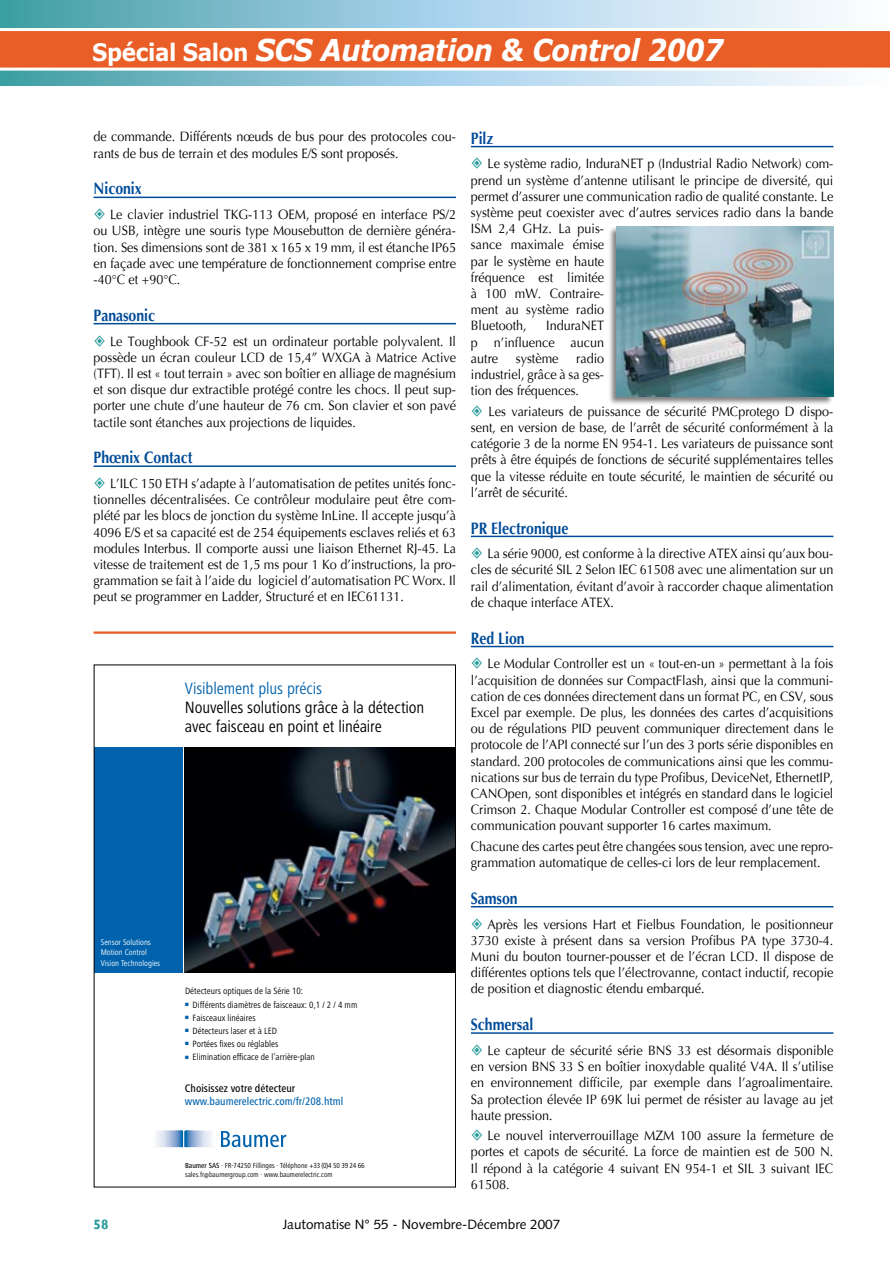
<style>
.page{position:relative;width:893px;height:1263px;background:#fff}
.page>*{position:absolute;margin:0;border:0;box-sizing:border-box;transform-origin:0 0}
.t1{font:italic 700 30px "Verdana";letter-spacing:-.02em;color:#fff;scale:.9 1}
.t2{font:condensed 16.95px/18.9px "Frutiger Next LT";letter-spacing:-.005em;color:#000}
.t3{font:condensed 16.95px "Frutiger Next LT";letter-spacing:-.01em;color:#0062ac}
.t4{font:700 16.5px "Optima";color:#004c99;scale:.85 1}
.t5{font:13.5px/16.2px "Optima";color:#000;text-align:justify;scale:.93 1}
.t6{font:13.5px/16.2px "Optima";color:#000;text-align:justify;scale:.94 1}
.t7{font:13.5px "Syntax";color:#000}
.t8{font:700 13.5px "Gill Sans";color:#279b99}
.t9{font:500 condensed 11.4px "Frutiger Next LT";color:#0062ac}
.t10{font:500 condensed 11.4px "Frutiger Next LT";color:#000}
.t11{font:condensed 9.45px "Frutiger Next LT";color:#000}
.t12{font:condensed 8.55px/10.6px "Frutiger Next LT";color:#fff}
.t13{font:condensed 7.5px/8.6px "Frutiger Next LT";color:#000}
.s1{font-style:normal;font-size:24px}
.s2{font-weight:500}
</style>
<div class="page">
<svg style="left:0;top:0;width:842px;height:85px;background:#a0cddd"></svg>
<svg style="left:0;top:28px;width:890px;height:43px;background:#eb7547"></svg>
<hr style="left:94px;top:197px;width:362px;height:1px;background:#004c99">
<hr style="left:94px;top:323px;width:362px;height:1px;background:#004c99">
<hr style="left:94px;top:465px;width:362px;height:2px;background:#004c99">
<hr style="left:471px;top:146px;width:362px;height:1px;background:#004c99">
<hr style="left:471px;top:536px;width:362px;height:1px;background:#004c99">
<hr style="left:471px;top:646px;width:362px;height:1px;background:#004c99">
<hr style="left:471px;top:906px;width:362px;height:1px;background:#004c99">
<hr style="left:471px;top:1032px;width:362px;height:2px;background:#004c99">
<div style="left:607px;top:225px;width:228px;height:181px;background:#000;opacity:.5"></div>
<img style="left:617px;top:226px;width:216px;height:170px">
<hr style="left:94px;top:631px;width:362px;height:3px;background:#e95e27">
<div style="left:94px;top:748px;width:89px;height:225px;background:#0062ac"></div>
<svg style="left:157px;top:1131px;width:54px;height:16px"></svg>
<svg style="left:221px;top:1131px;width:65px;height:16px"></svg>
<img style="left:185px;top:748px;width:269px;height:225px">
<h1 class="t1" style="left:92px;top:31px;width:703px"><span class="s1">Spécial Salon</span> SCS Automation &amp; Control 2007</h1>
<p class="t5" style="left:94px;top:129px;width:391px">de commande. Différents nœuds de bus pour des protocoles cou&shy;rants de bus de terrain et des modules E/S sont proposés.</p>
<p class="t4" style="left:94px;top:179px;width:58px">Niconix</p>
<p class="t5" style="left:94px;top:207px;width:391px;text-indent:16px">Le clavier industriel TKG-113 OEM, proposé en interface PS/2 ou USB, intègre une souris type Mousebutton de dernière généra&shy;tion. Ses dimensions sont de 381 x 165 x 19 mm, il est étanche IP65 en façade avec une température de fonctionnement comprise entre -40°C et +90°C.</p>
<p class="t4" style="left:94px;top:306px;width:74px">Panasonic</p>
<p class="t5" style="left:94px;top:333px;width:391px;text-indent:16px">Le Toughbook CF-52 est un ordinateur portable polyvalent. Il possède un écran couleur LCD de 15,4” WXGA à Matrice Active (TFT). Il est « tout terrain » avec son boîtier en alliage de magnésium et son disque dur extractible protégé contre les chocs. Il peut sup&shy;porter une chute d’une hauteur de 76 cm. Son clavier et son pavé tactile sont étanches aux projections de liquides.</p>
<p class="t4" style="left:94px;top:448px;width:118px">Phœnix Contact</p>
<p class="t5" style="left:94px;top:476px;width:391px;text-indent:16px">L’ILC 150 ETH s’adapte à l’automatisation de petites unités fonc&shy;tionnelles décentralisées. Ce contrôleur modulaire peut être com&shy;plété par les blocs de jonction du système InLine. Il accepte jusqu’à 4096 E/S et sa capacité est de 254 équipements esclaves reliés et 63 modules Interbus. Il comporte aussi une liaison Ethernet RJ-45. La vitesse de traitement est de 1,5 ms pour 1 Ko d’instructions, la pro&shy;grammation se fait à l’aide du logiciel d’automatisation PC Worx. Il peut se programmer en Ladder, Structuré et en IEC61131.</p>
<p class="t3" style="left:185px;top:679px;width:139px">Visiblement plus précis</p>
<p class="t2" style="left:185px;top:698px;width:241px">Nouvelles solutions grâce à la détection avec faisceau en point et linéaire</p>
<p class="t12" style="left:101px;top:936px;width:61px">Sensor Solutions<br>Motion Control<br>Vision Technologies</p>
<p class="t11" style="left:185px;top:986px;width:120px">Détecteurs optiques de la Série 10:</p>
<p class="t11" style="left:185px;top:999px;width:174px"><sup>■</sup> Différents diamètres de faisceaux: 0,1 / 2 / 4 mm</p>
<p class="t11" style="left:185px;top:1012px;width:72px"><sup>■</sup> Faisceaux linéaires</p>
<p class="t11" style="left:185px;top:1026px;width:93px"><sup>■</sup> Détecteurs laser et à LED</p>
<p class="t11" style="left:185px;top:1039px;width:95px"><sup>■</sup> Portées fixes ou réglables</p>
<p class="t11" style="left:185px;top:1052px;width:131px"><sup>■</sup> Elimination efficace de l’arrière-plan</p>
<p class="t10" style="left:185px;top:1082px;width:112px">Choisissez votre détecteur</p>
<p class="t9" style="left:185px;top:1095px;width:160px">www.baumerelectric.com/fr/208.html</p>
<p class="t13" style="left:185px;top:1161px;width:181px"><span class="s2">Baumer SAS</span> · FR-74250 Fillinges · Téléphone +33 (0)4 50 39 24 66 sales.fr@baumergroup.com · www.baumerelectric.com</p>
<p class="t4" style="left:471px;top:129px;width:28px">Pilz</p>
<p class="t5" style="left:471px;top:156px;width:391px;text-align:left;text-indent:16px">Le système radio, InduraNET p (Industrial Radio Network) com&shy;prend un système d’antenne utilisant le principe de diversité, qui permet d’assurer une communication radio de qualité constante. Le système peut coexister avec d’autres services radio dans la bande ISM 2,4 GHz. La puis-<br>sance maximale émise<br>par le système en haute<br>fréquence est limitée<br>à 100 mW. Contraire-<br>ment au système radio<br>Bluetooth,</p>
<p class="t5" style="left:471px;top:318px;width:145px;text-indent:75px">InduraNET p n’influence aucun autre</p>
<p class="t5" style="left:471px;top:350px;width:145px;text-indent:105px">radio industriel, grâce à sa ges&shy;tion des fréquences.</p>
<p class="t5" style="left:471px;top:403px;width:391px;text-indent:18px">Les variateurs de puissance de sécurité PMCprotego D dispo&shy;sent, en version de base, de l’arrêt de sécurité conformément à la catégorie 3 de la norme EN 954-1. Les variateurs de puissance sont prêts à être équipés de fonctions de sécurité supplémentaires telles que la vitesse réduite en toute sécurité, le maintien de sécurité ou l’arrêt de sécurité.</p>
<p class="t4" style="left:471px;top:518px;width:116px">PR Electronique</p>
<p class="t5" style="left:471px;top:546px;width:391px;text-indent:16px">La série 9000, est conforme à la directive ATEX ainsi qu’aux bou&shy;cles de sécurité SIL 2 Selon IEC 61508 avec une alimentation sur un rail d’alimentation, évitant d’avoir à raccorder chaque alimentation de chaque interface ATEX.</p>
<p class="t4" style="left:471px;top:629px;width:65px">Red Lion</p>
<p class="t5" style="left:471px;top:656px;width:391px;text-indent:17px">Le Modular Controller est un « tout-en-un » permettant à la fois l’acquisition de données sur CompactFlash, ainsi que la communi&shy;cation de ces données directement dans un format PC, en CSV, sous Excel par exemple. De plus, les données des cartes d’acquisitions ou de régulations PID peuvent communiquer directement dans le protocole de l’API connecté sur l’un des 3 ports série disponibles en standard. 200 protocoles de communications ainsi que les commu&shy;nications sur bus de terrain du type Profibus, DeviceNet, EthernetIP, CANOpen, sont disponibles et intégrés en standard dans le logiciel Crimson 2. Chaque Modular Controller est composé d’une tête de communication pouvant supporter 16 cartes maximum.</p>
<p class="t5" style="left:471px;top:838px;width:391px">Chacune des cartes peut être changées sous tension, avec une repro&shy;grammation automatique de celles-ci lors de leur remplacement.</p>
<p class="t4" style="left:471px;top:889px;width:57px">Samson</p>
<p class="t5" style="left:471px;top:916px;width:391px;text-indent:16px">Après les versions Hart et Fielbus Foundation, le positionneur 3730 existe à présent dans sa version Profibus PA type 3730-4.<br>Muni du bouton tourner-pousser et de l’écran LCD. Il dispose de différentes options tels que l’électrovanne, contact inductif, recopie de position et diagnostic étendu embarqué.</p>
<p class="t4" style="left:471px;top:1015px;width:75px">Schmersal</p>
<p class="t5" style="left:471px;top:1042px;width:391px;text-indent:16px">Le capteur de sécurité série BNS 33 est désormais disponible en version BNS 33 S en boîtier inoxydable qualité V4A. Il s’utilise en environnement difficile, par exemple dans l’agroalimentaire.<br>Sa protection élevée IP 69K lui permet de résister au lavage au jet haute pression.</p>
<p class="t6" style="left:471px;top:1128px;width:387px;text-indent:16px">Le nouvel interverrouillage MZM 100 assure la fermeture de portes et capots de sécurité. La force de maintien est de 500 N.<br>Il répond à la catégorie 4 suivant EN 954-1 et SIL 3 suivant IEC 61508.</p>
<p class="t5" style="left:516px;top:350px;width:47px">système</p>
<p class="t8" style="left:94px;top:1216px;width:16px">58</p>
<p class="t7" style="left:283px;top:1216px;width:279px">Jautomatise N° 55 - Novembre-Décembre 2007</p>
</div>
